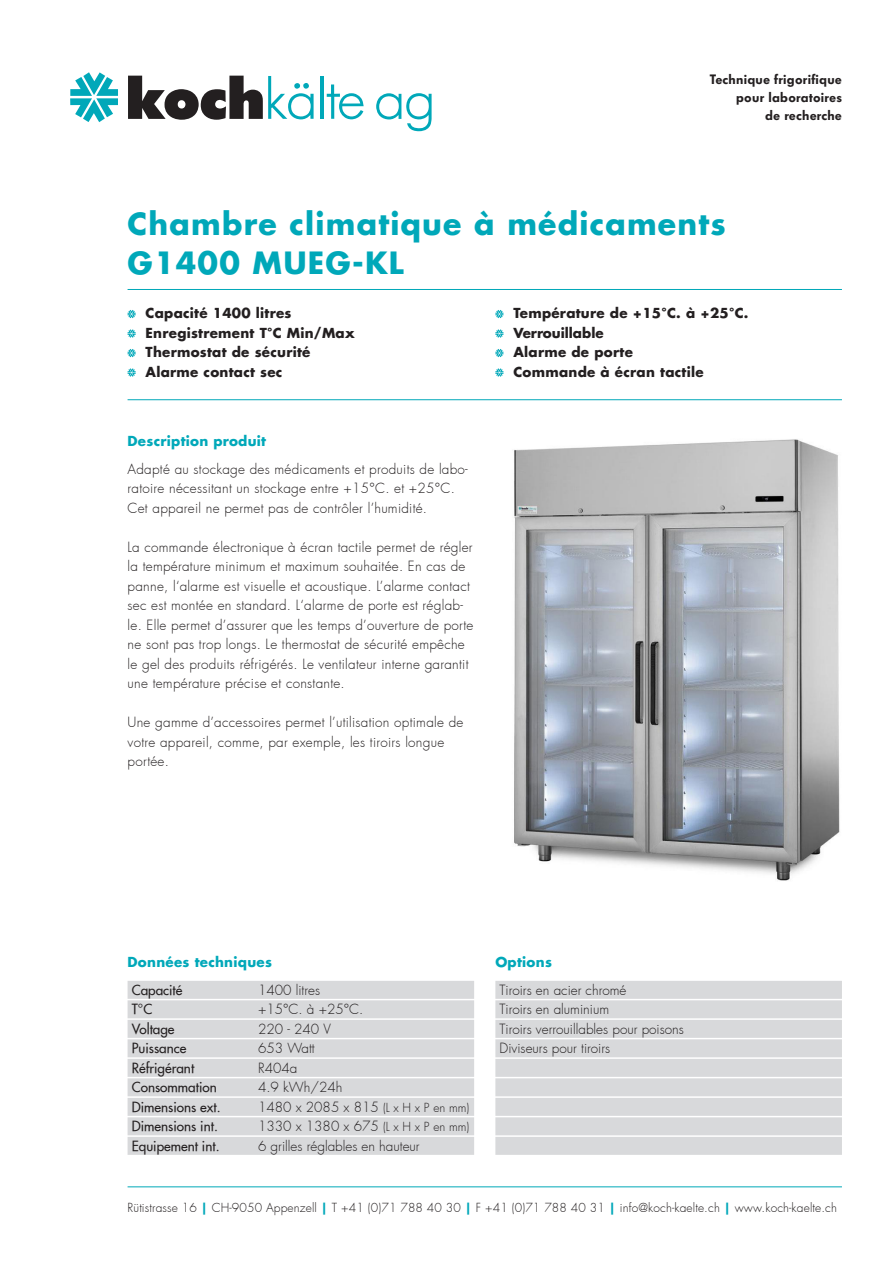
<style>
.page{position:relative;width:893px;height:1263px;background:#fff}
.page>*{position:absolute;margin:0;border:0;box-sizing:border-box;transform-origin:0 0}
.t1{font:700 30px/39px "Futura";letter-spacing:.04em;color:#00a8b9}
.t2{font:300 13.5px/19.5px "Futura";letter-spacing:.02em;color:#231f20}
.t3{font:300 13.5px/19.5px "Futura";color:#231f20}
.Aufzählung{font:700 13.5px "Futura";letter-spacing:.02em;color:#231f20}
.t4{font:500 13.5px "Futura";color:#231f20}
.t5{font:600 13.5px/18px "Futura BQ";letter-spacing:.02em;color:#231f20;text-align:right}
.t6{font:700 13.5px "Futura";letter-spacing:.02em;color:#00a8b9}
.Aufzählung-2{font:700 13.5px "Futura";color:#231f20}
.t7{font:300 12px "Futura";letter-spacing:.01em;color:#231f20}
.s1{font-size:12px}
.s2{font-weight:700;color:#00a8b9}
</style>
<div class="page">
<img style="left:514px;top:439px;width:326px;height:442px">
<svg style="left:128px;top:310px;width:8px;height:8px"></svg>
<svg style="left:128px;top:329px;width:8px;height:9px"></svg>
<svg style="left:128px;top:349px;width:8px;height:8px"></svg>
<svg style="left:128px;top:368px;width:8px;height:9px"></svg>
<svg style="left:495px;top:310px;width:8px;height:8px"></svg>
<svg style="left:495px;top:329px;width:8px;height:9px"></svg>
<svg style="left:495px;top:349px;width:8px;height:8px"></svg>
<svg style="left:495px;top:368px;width:8px;height:9px"></svg>
<svg style="left:70px;top:72px;width:48px;height:50px"></svg>
<svg style="left:128px;top:76px;width:186px;height:44px"></svg>
<hr style="left:320px;top:76px;width:3px;height:43px;background:#00a8b9">
<svg style="left:327px;top:84px;width:37px;height:35px"></svg>
<svg style="left:376px;top:93px;width:56px;height:38px"></svg>
<hr style="left:128px;top:289px;width:714px;height:1px;background:#00a8b9">
<hr style="left:128px;top:399px;width:714px;height:1px;background:#00a8b9">
<hr style="left:128px;top:1186px;width:714px;height:1px;background:#00a8b9">
<div style="left:495px;top:981px;width:347px;height:18px;background:#d8d9db"></div>
<div style="left:495px;top:1000px;width:347px;height:18px;background:#d8d9db"></div>
<div style="left:495px;top:1020px;width:347px;height:18px;background:#d8d9db"></div>
<div style="left:495px;top:1039px;width:347px;height:18px;background:#d8d9db"></div>
<div style="left:495px;top:1059px;width:347px;height:18px;background:#d8d9db"></div>
<div style="left:495px;top:1078px;width:347px;height:18px;background:#d8d9db"></div>
<div style="left:495px;top:1098px;width:347px;height:18px;background:#d8d9db"></div>
<div style="left:495px;top:1117px;width:347px;height:18px;background:#d8d9db"></div>
<div style="left:495px;top:1137px;width:347px;height:18px;background:#d8d9db"></div>
<div style="left:128px;top:981px;width:346px;height:18px;background:#d8d9db"></div>
<div style="left:128px;top:1000px;width:346px;height:18px;background:#d8d9db"></div>
<div style="left:128px;top:1020px;width:346px;height:18px;background:#d8d9db"></div>
<div style="left:128px;top:1039px;width:346px;height:18px;background:#d8d9db"></div>
<div style="left:128px;top:1059px;width:346px;height:18px;background:#d8d9db"></div>
<div style="left:128px;top:1078px;width:346px;height:18px;background:#d8d9db"></div>
<div style="left:128px;top:1098px;width:346px;height:18px;background:#d8d9db"></div>
<div style="left:128px;top:1117px;width:346px;height:18px;background:#d8d9db"></div>
<div style="left:128px;top:1137px;width:346px;height:18px;background:#d8d9db"></div>
<p class="t5" style="left:710px;top:71px;width:134px">Technique frigorifique pour laboratoires<br>de recherche</p>
<h1 class="t1" style="left:128px;top:204px;width:600px">Chambre climatique à médicaments<br>G1400 MUEG-KL</h1>
<p class="Aufzählung" style="left:146px;top:304px;width:147px">Capacité 1400 litres</p>
<p class="Aufzählung" style="left:146px;top:324px;width:211px">Enregistrement T°C Min/Max</p>
<p class="Aufzählung" style="left:146px;top:343px;width:166px">Thermostat de sécurité</p>
<p class="Aufzählung" style="left:146px;top:363px;width:138px">Alarme contact sec</p>
<p class="Aufzählung" style="left:513px;top:304px;width:237px">Température de +15°C. à +25°C.</p>
<p class="Aufzählung-2" style="left:513px;top:324px;width:92px">Verrouillable</p>
<p class="Aufzählung" style="left:513px;top:343px;width:121px">Alarme de porte</p>
<p class="Aufzählung" style="left:513px;top:363px;width:192px">Commande à écran tactile</p>
<p class="t6" style="left:128px;top:432px;width:140px">Description produit</p>
<p class="t2" style="left:128px;top:460px;width:342px">Adapté au stockage des médicaments et produits de labo&shy;ratoire nécessitant un stockage entre +15°C. et +25°C.<br>Cet appareil ne permet pas de contrôler l’humidité.</p>
<p class="t2" style="left:128px;top:538px;width:347px">La commande électronique à écran tactile permet de régler la température minimum et maximum souhaitée. En cas de panne, l‘alarme est visuelle et acoustique. L’alarme contact sec est montée en standard. L‘alarme de porte est réglab&shy;le. Elle permet d’assurer que les temps d’ouverture de porte ne sont pas trop longs. Le thermostat de sécurité empêche le gel des produits réfrigérés. Le ventilateur interne garantit une température précise et constante.</p>
<p class="t2" style="left:128px;top:713px;width:337px">Une gamme d’accessoires permet l’utilisation optimale de votre appareil, comme, par exemple, les tiroirs longue portée.</p>
<p class="t6" style="left:128px;top:953px;width:146px">Données techniques</p>
<p class="t4" style="left:132px;top:981px;width:52px">Capacité</p>
<p class="t3" style="left:258px;top:980px;width:64px">1400 litres</p>
<p class="t4" style="left:132px;top:1001px;width:22px">T°C</p>
<p class="t2" style="left:258px;top:1000px;width:107px">+15°C. à +25°C.</p>
<p class="t4" style="left:132px;top:1020px;width:44px">Voltage</p>
<p class="t2" style="left:258px;top:1019px;width:74px">220 - 240 V</p>
<p class="t4" style="left:132px;top:1040px;width:56px">Puissance</p>
<p class="t2" style="left:258px;top:1039px;width:58px">653 Watt</p>
<p class="t4" style="left:132px;top:1059px;width:64px">Réfrigérant</p>
<p class="t2" style="left:258px;top:1058px;width:41px">R404a</p>
<p class="t4" style="left:132px;top:1079px;width:86px">Consommation</p>
<p class="t2" style="left:258px;top:1078px;width:86px">4.9 kWh/24h</p>
<p class="t4" style="left:132px;top:1098px;width:90px">Dimensions ext.</p>
<p class="t3" style="left:258px;top:1097px;width:213px">1480 x 2085 x 815 <span class="s1">(L x H x P en mm)</span></p>
<p class="t4" style="left:132px;top:1118px;width:88px">Dimensions int.</p>
<p class="t3" style="left:258px;top:1117px;width:213px">1330 x 1380 x 675 <span class="s1">(L x H x P en mm)</span></p>
<p class="t4" style="left:132px;top:1137px;width:89px">Equipement int.</p>
<p class="t3" style="left:258px;top:1136px;width:163px">6 grilles réglables en hauteur</p>
<p class="t6" style="left:495px;top:953px;width:58px">Options</p>
<p class="t3" style="left:500px;top:980px;width:186px">Tiroirs en acier chromé<br>Tiroirs en aluminium<br>Tiroirs verrouillables pour poisons<br>Diviseurs pour tiroirs</p>
<p class="t7" style="left:128px;top:1200px;width:711px">Rütistrasse 16 <span class="s2">|</span> CH-9050 Appenzell <span class="s2">|</span> T +41 (0)71 788 40 30 <span class="s2">|</span> F +41 (0)71 788 40 31 <span class="s2">|</span> info@koch-kaelte.ch <span class="s2">|</span> www.koch-kaelte.ch</p>
</div>
